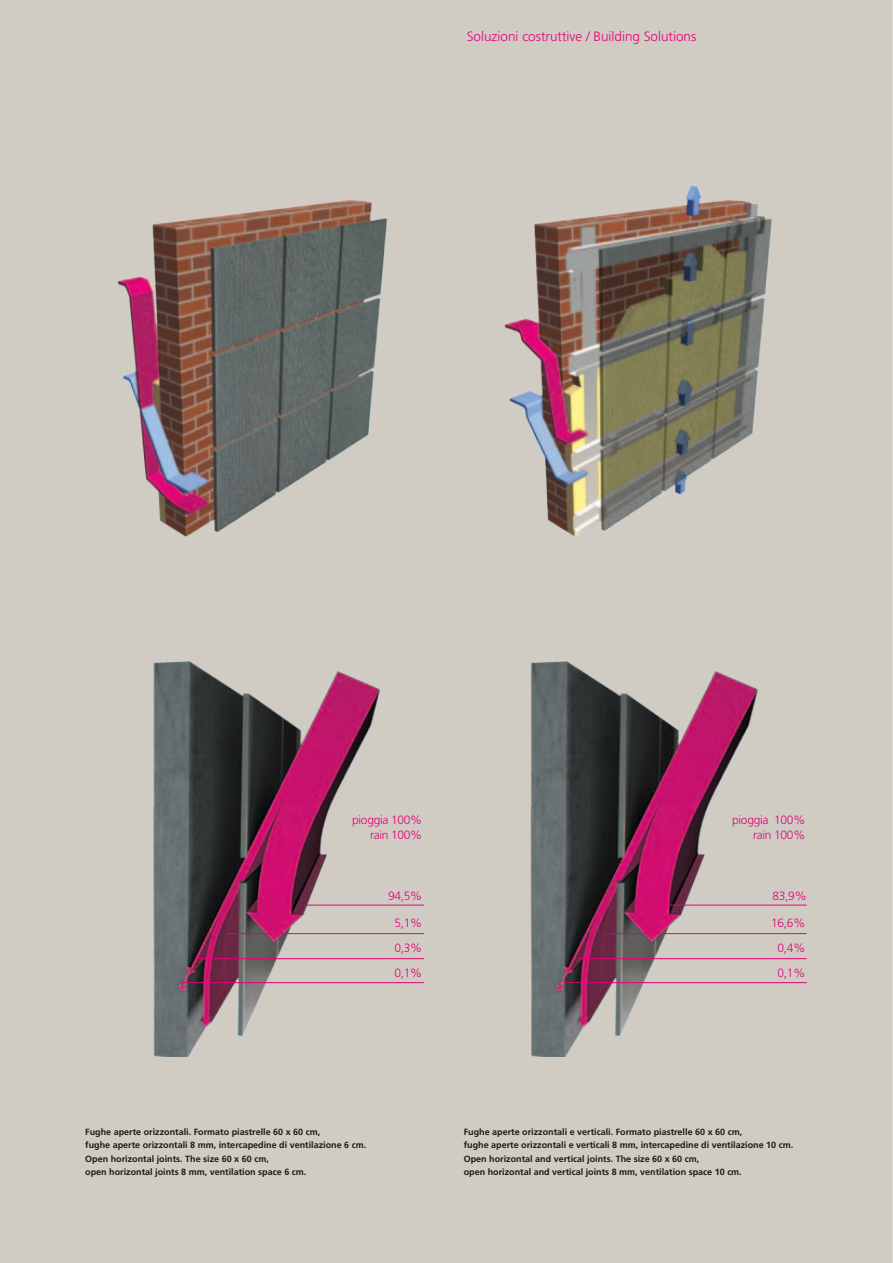
<style>
.page{position:relative;width:893px;height:1263px;background:#d0ccc4}
.page>*{position:absolute;margin:0;border:0;box-sizing:border-box;transform-origin:0 0}
.t1{font:300 13.5px "Frutiger";color:#e40278}
.t2{font:300 12px/15px "Frutiger";letter-spacing:-.025em;color:#e40278;text-align:right}
.t3{font:700 9px/13.5px "Frutiger";color:#231f20}
</style>
<div class="page">
<img style="left:42px;top:170px;width:377px;height:376px">
<img style="left:473px;top:179px;width:329px;height:362px">
<img style="left:420px;top:651px;width:376px;height:405px">
<hr style="left:610px;top:933px;width:197px;height:1px;background:#e40278">
<hr style="left:659px;top:905px;width:148px;height:1px;background:#e40278">
<hr style="left:564px;top:982px;width:243px;height:1px;background:#e40278">
<hr style="left:579px;top:958px;width:228px;height:1px;background:#e40278">
<hr style="left:256px;top:905px;width:168px;height:1px;background:#e40278">
<img style="left:42px;top:651px;width:376px;height:405px">
<hr style="left:228px;top:933px;width:196px;height:1px;background:#e40278">
<hr style="left:181px;top:982px;width:243px;height:1px;background:#e40278">
<hr style="left:196px;top:958px;width:228px;height:1px;background:#e40278">
<h1 class="t1" style="left:467px;top:29px;width:231px">Soluzioni costruttive / Building Solutions</h1>
<h2 class="t2" style="left:352px;top:812px;width:72px">pioggia 100% rain 100%</h2>
<h2 class="t2" style="left:732px;top:812px;width:75px">pioggia 100% rain 100%</h2>
<h2 class="t2" style="left:388px;top:888px;width:36px">94,5%</h2>
<h2 class="t2" style="left:772px;top:888px;width:36px">83,9%</h2>
<h2 class="t2" style="left:394px;top:915px;width:29px">5,1%</h2>
<h2 class="t2" style="left:771px;top:915px;width:36px">16,6%</h2>
<h2 class="t2" style="left:394px;top:940px;width:29px">0,3%</h2>
<h2 class="t2" style="left:778px;top:940px;width:29px">0,4%</h2>
<h2 class="t2" style="left:394px;top:965px;width:29px">0,1%</h2>
<h2 class="t2" style="left:778px;top:965px;width:29px">0,1%</h2>
<p class="t3" style="left:85px;top:1125px;width:282px">Fughe aperte orizzontali. Formato piastrelle 60 x 60 cm,<br>fughe aperte orizzontali 8 mm, intercapedine di ventilazione 6 cm.<br>Open horizontal joints. The size 60 x 60 cm,<br>open horizontal joints 8 mm, ventilation space 6 cm.</p>
<p class="t3" style="left:464px;top:1125px;width:331px">Fughe aperte orizzontali e verticali. Formato piastrelle 60 x 60 cm,<br>fughe aperte orizzontali e verticali 8 mm, intercapedine di ventilazione 10 cm.<br>Open horizontal and vertical joints. The size 60 x 60 cm,<br>open horizontal and vertical joints 8 mm, ventilation space 10 cm.</p>
</div>
